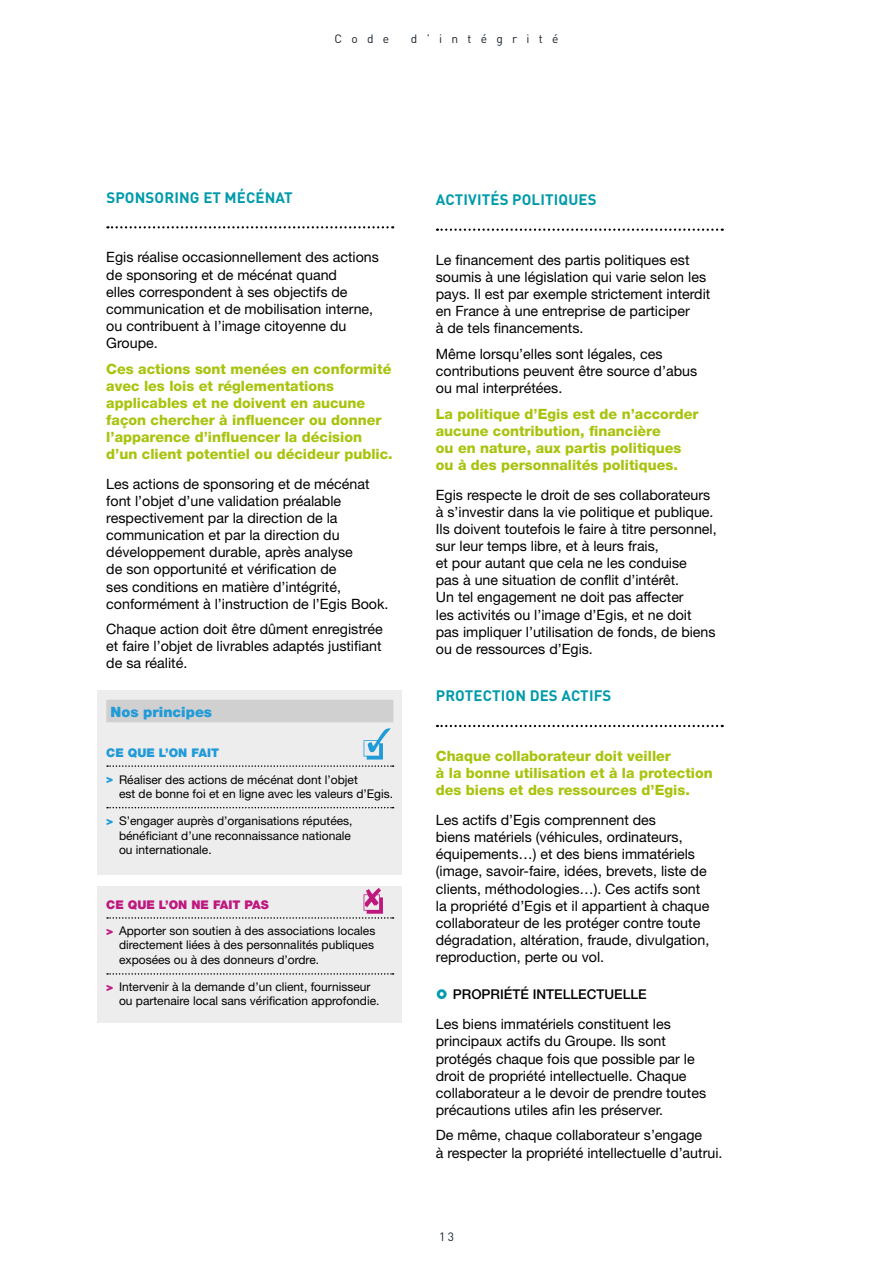
<style>
.page{position:relative;width:893px;height:1263px;background:#fff}
.page>*{position:absolute;margin:0;border:0;box-sizing:border-box;transform-origin:0 0}
.t1{font:700 15px "DIN Pro";letter-spacing:.01em;color:#009bab}
.t2{font:14.25px/17.1px "Helvetica Neue LT Pro";color:#000}
.t3{font:800 14.25px/17.1px "Helvetica Neue LT Pro";color:#a9c30c}
.t4{font:900 14.25px "Helvetica Neue LT Pro";color:#209bd8}
.t5{font:500 13.5px "Helvetica Neue LT Pro";color:#000}
.t6{font:12px/14.4px "Helvetica Neue LT Pro";color:#000}
.t7{font:12px "DIN Pro";letter-spacing:.775em;color:#16222e}
.t8{font:900 12px "Helvetica Neue LT Pro";color:#209bd8}
.s1{font-weight:900;color:#209bd8}
.s2{font-weight:900;color:#be187f}
</style>
<div class="page">
<div style="left:98px;top:690px;width:304px;height:184px;background:#ededed"></div>
<div style="left:98px;top:886px;width:304px;height:137px;background:#ededed"></div>
<div style="left:106px;top:700px;width:287px;height:22px;background:#d0d0d0"></div>
<svg style="left:107px;top:765px;width:287px;height:2px"></svg>
<svg style="left:107px;top:807px;width:287px;height:1px"></svg>
<svg style="left:107px;top:973px;width:287px;height:2px"></svg>
<svg style="left:364px;top:728px;width:26px;height:31px"></svg>
<svg style="left:107px;top:888px;width:287px;height:31px"></svg>
<svg style="left:107px;top:226px;width:286px;height:2px"></svg>
<svg style="left:437px;top:229px;width:286px;height:2px"></svg>
<svg style="left:437px;top:725px;width:286px;height:2px"></svg>
<p class="t7" style="left:334px;top:30px;width:56px">Code</p>
<p class="t7" style="left:411px;top:30px;width:149px">d’intégrité</p>
<p class="t1" style="left:106px;top:186px;width:188px">SPONSORING ET MÉCÉNAT</p>
<p class="t1" style="left:436px;top:188px;width:162px">ACTIVITÉS POLITIQUES</p>
<p class="t2" style="left:106px;top:248px;width:274px">Egis réalise occasionnellement des actions de sponsoring et de mécénat quand<br>elles correspondent à ses objectifs de communication et de mobilisation interne, ou contribuent à l’image citoyenne du Groupe.</p>
<p class="t3" style="left:106px;top:360px;width:288px">Ces actions sont menées en conformité avec les lois et réglementations applicables et ne doivent en aucune façon chercher à influencer ou donner l’apparence d’influencer la décision d’un client potentiel ou décideur public.</p>
<p class="t2" style="left:106px;top:475px;width:284px">Les actions de sponsoring et de mécénat font l’objet d’une validation préalable respectivement par la direction de la communication et par la direction du développement durable, après analyse<br>de son opportunité et vérification de<br>ses conditions en matière d’intégrité, conformément à l’instruction de l’Egis Book.</p>
<p class="t2" style="left:106px;top:620px;width:278px;text-align:justify">Chaque action doit être dûment enregistrée et faire l’objet de livrables adaptés justifiant de sa réalité.</p>
<p class="t4" style="left:111px;top:703px;width:103px">Nos principes</p>
<p class="t8" style="left:106px;top:745px;width:114px">CE QUE L’ON FAIT</p>
<p class="t6" style="left:119px;top:772px;width:276px;text-indent:-13px"><span class="s1">&gt;</span> Réaliser des actions de mécénat dont l’objet<br>est de bonne foi et en ligne avec les valeurs d’Egis.</p>
<p class="t6" style="left:119px;top:814px;width:235px;text-indent:-13px"><span class="s1">&gt;</span> S’engager auprès d’organisations réputées, bénéficiant d’une reconnaissance nationale ou internationale.</p>
<p class="t6" style="left:106px;top:891px;width:271px;line-height:26.4px"><span class="s2">CE QUE L’ON NE FAIT PAS<br>&gt;</span> Apporter son soutien à des associations locales</p>
<p class="t6" style="left:119px;top:937px;width:256px">directement liées à des personnalités publiques exposées ou à des donneurs d’ordre.</p>
<p class="t6" style="left:119px;top:979px;width:262px;text-indent:-13px"><span class="s2">&gt;</span> Intervenir à la demande d’un client, fournisseur ou partenaire local sans vérification approfondie.</p>
<p class="t2" style="left:436px;top:251px;width:276px">Le financement des partis politiques est soumis à une législation qui varie selon les pays. Il est par exemple strictement interdit en France à une entreprise de participer<br>à de tels financements.</p>
<p class="t2" style="left:436px;top:345px;width:263px">Même lorsqu’elles sont légales, ces contributions peuvent être source d’abus ou mal interprétées.</p>
<p class="t3" style="left:436px;top:405px;width:264px">La politique d’Egis est de n’accorder aucune contribution, financière<br>ou en nature, aux partis politiques ou à des personnalités politiques.</p>
<p class="t2" style="left:436px;top:486px;width:282px">Egis respecte le droit de ses collaborateurs à s’investir dans la vie politique et publique.<br>Ils doivent toutefois le faire à titre personnel, sur leur temps libre, et à leurs frais,<br>et pour autant que cela ne les conduise<br>pas à une situation de conflit d’intérêt.<br>Un tel engagement ne doit pas affecter<br>les activités ou l’image d’Egis, et ne doit pas impliquer l’utilisation de fonds, de biens ou de ressources d’Egis.</p>
<p class="t1" style="left:436px;top:684px;width:177px">PROTECTION DES ACTIFS</p>
<p class="t3" style="left:436px;top:747px;width:278px">Chaque collaborateur doit veiller<br>à la bonne utilisation et à la protection des biens et des ressources d’Egis.</p>
<p class="t2" style="left:436px;top:811px;width:275px">Les actifs d’Egis comprennent des<br>biens matériels (véhicules, ordinateurs, équipements…) et des biens immatériels (image, savoir-faire, idées, brevets, liste de clients, méthodologies…). Ces actifs sont la propriété d’Egis et il appartient à chaque collaborateur de les protéger contre toute dégradation, altération, fraude, divulgation, reproduction, perte ou vol.</p>
<p class="t5" style="left:453px;top:986px;width:195px">PROPRIÉTÉ INTELLECTUELLE</p>
<p class="t2" style="left:436px;top:1015px;width:272px">Les biens immatériels constituent les principaux actifs du Groupe. Ils sont protégés chaque fois que possible par le droit de propriété intellectuelle. Chaque collaborateur a le devoir de prendre toutes précautions utiles afin les préserver.</p>
<p class="t2" style="left:436px;top:1126px;width:288px">De même, chaque collaborateur s’engage<br>à respecter la propriété intellectuelle d’autrui.</p>
<p class="t7" style="left:439px;top:1227px;width:16px">13</p>
</div>
